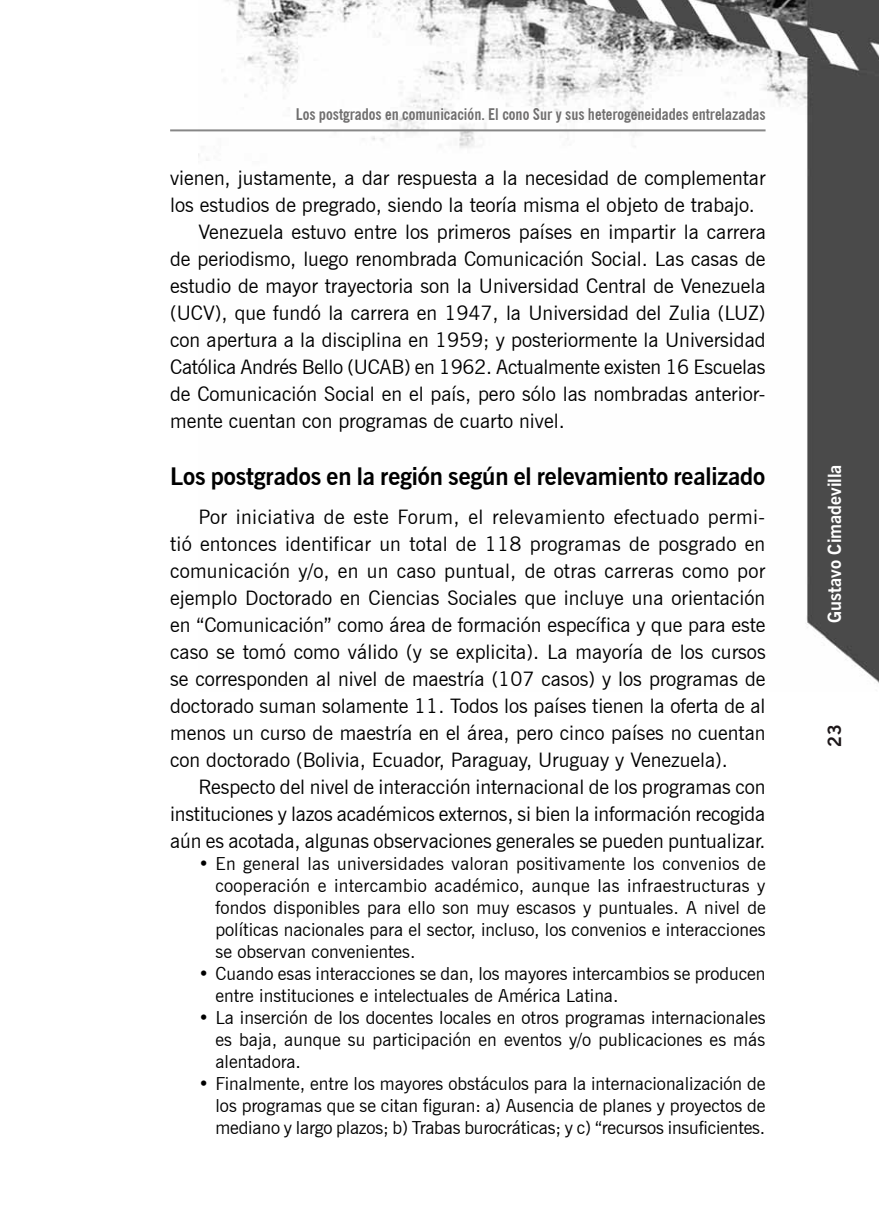
<style>
.page{position:relative;width:879px;height:1219px;background:#fff}
.page>*{position:absolute;margin:0;border:0;box-sizing:border-box;transform-origin:0 0}
.t1{font:700 24px "News Gothic BT";letter-spacing:-.005em;color:#000}
.t2{font:20px/27px "News Gothic BT";color:#000;text-align:justify}
.t3{font:18px/22px "News Gothic BT";color:#000;text-align:justify}
.t4{font:700 18px "News Gothic BT";color:#fff}
.t5{font:700 18px "News Gothic BT";color:#1d1719}
.t6{font:700 condensed 16px "News Gothic BT";color:#706f6f}
</style>
<div class="page">
<img style="left:198px;top:0;width:681px;height:684px">
<hr style="left:170px;top:129px;width:595px;height:2px;background:#878787">
<p class="t6" style="left:296px;top:104px;width:471px">Los postgrados en comunicación. El cono Sur y sus heterogeneidades entrelazadas</p>
<p class="t2" style="left:170px;top:165px;width:597px">vienen, justamente, a dar respuesta a la necesidad de complementar</p>
<p class="t2" style="left:170px;top:192px;width:586px">los estudios de pregrado, siendo la teoría misma el objeto de trabajo.</p>
<p class="t2" style="left:198px;top:219px;width:569px">Venezuela estuvo entre los primeros países en impartir la carrera</p>
<p class="t2" style="left:170px;top:246px;width:597px">de periodismo, luego renombrada Comunicación Social. Las casas de</p>
<p class="t2" style="left:170px;top:273px;width:597px">estudio de mayor trayectoria son la Universidad Central de Venezuela</p>
<p class="t2" style="left:170px;top:300px;width:597px">(UCV), que fundó la carrera en 1947, la Universidad del Zulia (LUZ)</p>
<p class="t2" style="left:170px;top:327px;width:597px">con apertura a la disciplina en 1959; y posteriormente la Universidad</p>
<p class="t2" style="left:170px;top:354px;width:597px">Católica Andrés Bello (UCAB) en 1962. Actualmente existen 16 Escuelas</p>
<p class="t2" style="left:170px;top:381px;width:597px">de Comunicación Social en el país, pero sólo las nombradas anterior-</p>
<p class="t2" style="left:170px;top:408px;width:396px">mente cuentan con programas de cuarto nivel.</p>
<p class="t1" style="left:170px;top:462px;width:597px">Los postgrados en la región según el relevamiento realizado</p>
<p class="t2" style="left:170px;top:503px;width:597px;text-indent:28px">Por iniciativa de este Forum, el relevamiento efectuado permi&shy;tió entonces identificar un total de 118 programas de posgrado en comunicación y/o, en un caso puntual, de otras carreras como por ejemplo Doctorado en Ciencias Sociales que incluye una orientación en “Comunicación” como área de formación específica y que para este caso se tomó como válido (y se explicita). La mayoría de los cursos se corresponden al nivel de maestría (107 casos) y los programas de doctorado suman solamente 11. Todos los países tienen la oferta de al menos un curso de maestría en el área, pero cinco países no cuentan con doctorado (Bolivia, Ecuador, Paraguay, Uruguay y Venezuela).</p>
<p class="t2" style="left:170px;top:773px;width:597px;text-indent:28px">Respecto del nivel de interacción internacional de los programas con instituciones y lazos académicos externos, si bien la información recogida aún es acotada, algunas observaciones generales se pueden puntualizar.</p>
<p class="t3" style="left:215px;top:852px;width:552px;text-indent:-17px">• En general las universidades valoran positivamente los convenios de cooperación e intercambio académico, aunque las infraestructuras y fondos disponibles para ello son muy escasos y puntuales. A nivel de políticas nacionales para el sector, incluso, los convenios e interacciones se observan convenientes.</p>
<p class="t3" style="left:215px;top:962px;width:551px;text-indent:-17px">• Cuando esas interacciones se dan, los mayores intercambios se producen entre instituciones e intelectuales de América Latina.</p>
<p class="t3" style="left:215px;top:1006px;width:551px;text-indent:-17px">• La inserción de los docentes locales en otros programas internacionales es baja, aunque su participación en eventos y/o publicaciones es más alentadora.</p>
<p class="t3" style="left:215px;top:1072px;width:551px;text-indent:-17px">• Finalmente, entre los mayores obstáculos para la internacionalización de los programas que se citan figuran: a) Ausencia de planes y proyectos de mediano y largo plazos; b) Trabas burocráticas; y c) “recursos insuficientes.</p>
<p class="t4" style="left:823px;top:623px;width:160px;rotate:-90deg">Gustavo Cimadevilla</p>
<p class="t5" style="left:823px;top:747px;width:24px;rotate:-90deg">23</p>
</div>
